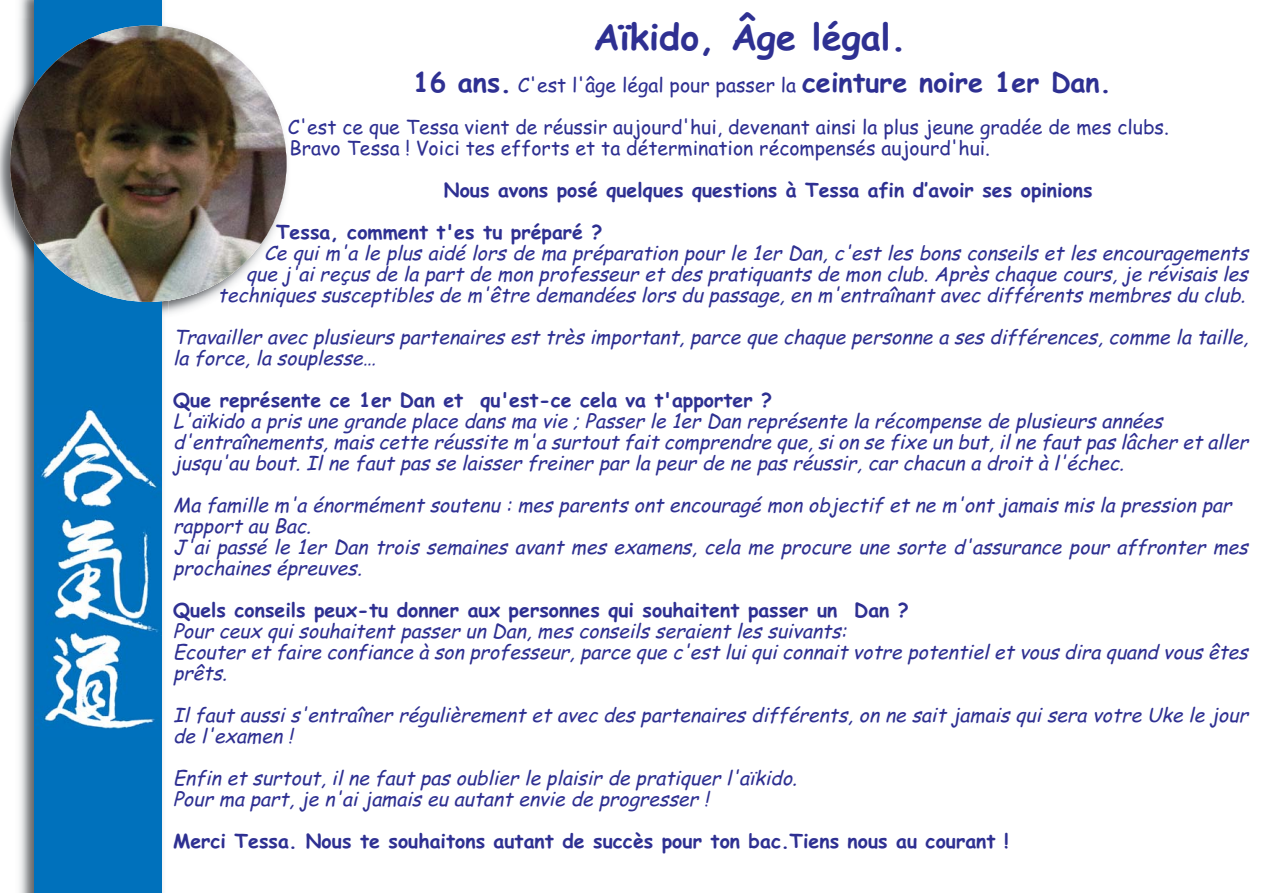
<style>
.page{position:relative;width:1263px;height:893px;background:#fff}
.page>*{position:absolute;margin:0;border:0;box-sizing:border-box;transform-origin:0 0}
.t1{font:700 36px "Comic Sans MS";color:#2e3092}
.t2{font:italic 19.5px/21px "Comic Sans MS";color:#2e3092}
.t3{font:700 19.5px/42px "Comic Sans MS";color:#2e3092}
.t4{font:19.5px/42px "Comic Sans MS";color:#2e3092}
.s1{font-weight:700;font-size:27px}
</style>
<div class="page">
<img style="left:0;top:27px;width:287px;height:287px">
<img style="left:14px;top:302px;width:155px;height:591px">
<img style="left:19px;top:0;width:146px;height:26px">
<img style="left:14px;top:26px;width:155px;height:276px">
<div style="left:34px;top:0;width:128px;height:893px;background:#0071bc"></div>
<img style="left:37px;top:409px;width:125px;height:320px">
<img style="left:10px;top:26px;width:277px;height:276px;border-radius:50%">
<h1 class="t1" style="left:593px;top:22px;width:315px">Aïkido, Âge légal.</h1>
<p class="t4" style="left:288px;top:66px;width:882px;text-indent:125px"><span class="s1">16 ans.</span> C'est l'âge légal pour passer la <span class="s1">ceinture noire 1er Dan.<br></span>C'est ce que Tessa vient de réussir aujourd'hui, devenant ainsi la plus jeune gradée de mes clubs.</p>
<p class="t4" style="left:289px;top:129px;width:702px">Bravo Tessa ! Voici tes efforts et ta détermination récompensés aujourd'hui.</p>
<p class="t3" style="left:276px;top:171px;width:818px;text-indent:168px">Nous avons posé quelques questions à Tessa afin d’avoir ses opinions<br>Tessa, comment t'es tu préparé ?</p>
<p class="t2" style="left:218px;top:245px;width:1036px;text-align:right">Ce qui m'a le plus aidé lors de ma préparation pour le 1er Dan, c'est les bons conseils et les encouragements<br>que j 'ai reçus de la part de mon professeur et des pratiquants de mon club. Après chaque cours, je révisais les techniques susceptibles de m'être demandées lors du passage, en m'entraînant avec différents membres du club.</p>
<p class="t2" style="left:173px;top:329px;width:1081px">Travailler avec plusieurs partenaires est très important, parce que chaque personne a ses différences, comme la taille, la force, la souplesse…</p>
<p class="t3" style="left:173px;top:381px;width:601px">Que représente ce 1er Dan et qu'est-ce cela va t'apporter ?</p>
<p class="t2" style="left:173px;top:413px;width:1081px">L'aïkido a pris une grande place dans ma vie ; Passer le 1er Dan représente la récompense de plusieurs années d'entraînements,mais cette réussite m'a surtout fait comprendre que,sion se fixe un but,ilne faut pas lâcher et aller jusqu'au bout. Il ne faut pas se laisser freiner par la peur de ne pas réussir, car chacun a droit à l'échec.</p>
<p class="t2" style="left:173px;top:497px;width:1081px">Ma famille m'a énormément soutenu : mes parents ont encouragé mon objectif et ne m'ont jamais mis la pression par rapport au Bac.<br>J'ai passé le 1er Dan trois semaines avant mes examens, cela me procure une sorte d'assurance pour affronter mes prochaines épreuves.</p>
<p class="t3" style="left:173px;top:591px;width:737px">Quels conseils peux-tu donner aux personnes qui souhaitent passer un Dan ?</p>
<p class="t2" style="left:173px;top:623px;width:1081px">Pour ceux qui souhaitent passer un Dan, mes conseils seraient les suivants:<br>Ecouter et faire confiance à son professeur,parce que c'est luiquiconnait votre potentielet vous dira quand vous êtes prêts.</p>
<p class="t2" style="left:173px;top:707px;width:1081px">Il faut aussi s'entraîner régulièrement et avec des partenaires différents, on ne sait jamais qui sera votre Uke le jour de l'examen !</p>
<p class="t2" style="left:173px;top:770px;width:630px">Enfin et surtout, il ne faut pas oublier le plaisir de pratiquer l'aïkido.<br>Pour ma part, je n'ai jamais eu autant envie de progresser !</p>
<p class="t3" style="left:173px;top:822px;width:837px">Merci Tessa. Nous te souhaitons autant de succès pour ton bac.Tiens nous au courant !</p>
</div>
